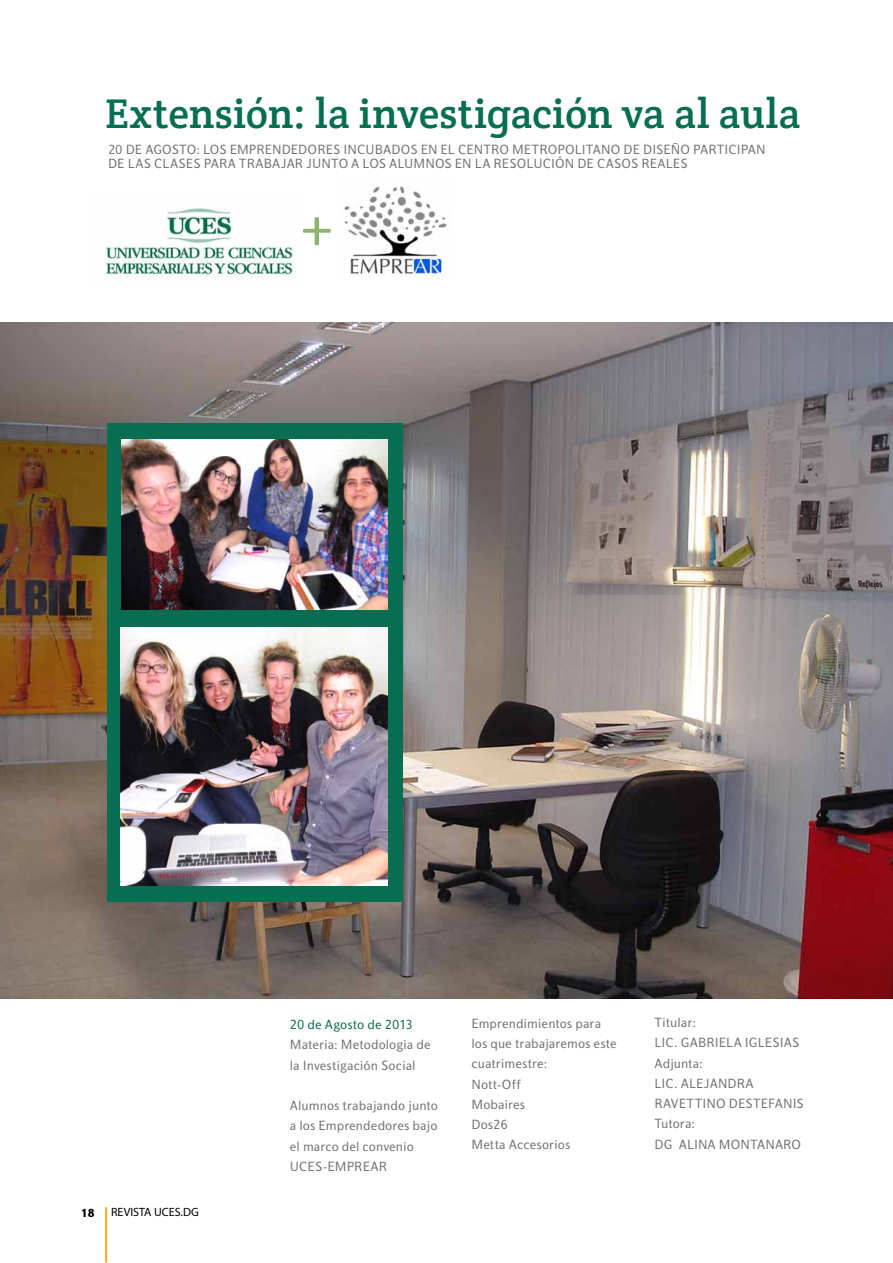
<style>
.page{position:relative;width:893px;height:1263px;background:#fff}
.page>*{position:absolute;margin:0;border:0;box-sizing:border-box;transform-origin:0 0}
.t1{font:60px "Crete Rounded";color:#8cb46e}
.t2{font:42px "Crete Rounded";letter-spacing:.005em;color:#076e51}
.t3{font:13.5px/20.2px "Centuria";letter-spacing:.005em;color:#707172}
.t4{font:13.5px "Centuria";letter-spacing:-.005em;color:#076e51}
.t5{font:12px "Myriad Pro";color:#000}
.t6{font:12px "Centuria Negra";color:#000}
</style>
<div class="page">
<hr style="left:105px;top:1207px;width:1px;height:55px;background:#f6a800">
<hr style="left:106px;top:1207px;width:1px;height:55px;background:#f6a800">
<img style="left:0;top:323px;width:893px;height:676px">
<div style="left:107px;top:423px;width:295px;height:479px;background:#076e51"></div>
<img style="left:104px;top:208px;width:196px;height:69px">
<img style="left:344px;top:186px;width:103px;height:93px">
<img style="left:122px;top:440px;width:265px;height:170px">
<img style="left:121px;top:627px;width:266px;height:259px">
<h2 class="t2" style="left:105px;top:90px;width:697px">Extensión: la investigación va al aula</h2>
<p class="t3" style="left:108px;top:143px;width:659px;line-height:13.5px">20 DE AGOSTO: LOS EMPRENDEDORES INCUBADOS EN EL CENTRO METROPOLITANO DE DISEÑO PARTICIPAN<br>DE LAS CLASES PARA TRABAJAR JUNTO A LOS ALUMNOS EN LA RESOLUCIÓN DE CASOS REALES</p>
<h1 class="t1" style="left:301px;top:193px;width:33px">+</h1>
<p class="t6" style="left:81px;top:1206px;width:15px">18</p>
<p class="t5" style="left:111px;top:1204px;width:89px">REVISTA UCES.DG</p>
<p class="t4" style="left:290px;top:1017px;width:124px">20 de Agosto de 2013</p>
<p class="t3" style="left:290px;top:1034px;width:142px">Materia: Metodologia de la Investigación Social</p>
<p class="t3" style="left:290px;top:1095px;width:150px">Alumnos trabajando junto a los Emprendedores bajo el marco del convenio<br>UCES-EMPREAR</p>
<p class="t3" style="left:471px;top:1013px;width:147px">Emprendimientos para los que trabajaremos este cuatrimestre:<br>Nott-Off<br>Mobaires<br>Dos26<br>Metta Accesorios</p>
<p class="t3" style="left:654px;top:1012px;width:151px">Titular:<br>LIC. GABRIELA IGLESIAS<br>Adjunta:<br>LIC. ALEJANDRA<br>RAVETTINO DESTEFANIS<br>Tutora:<br>DG ALINA MONTANARO</p>
</div>
